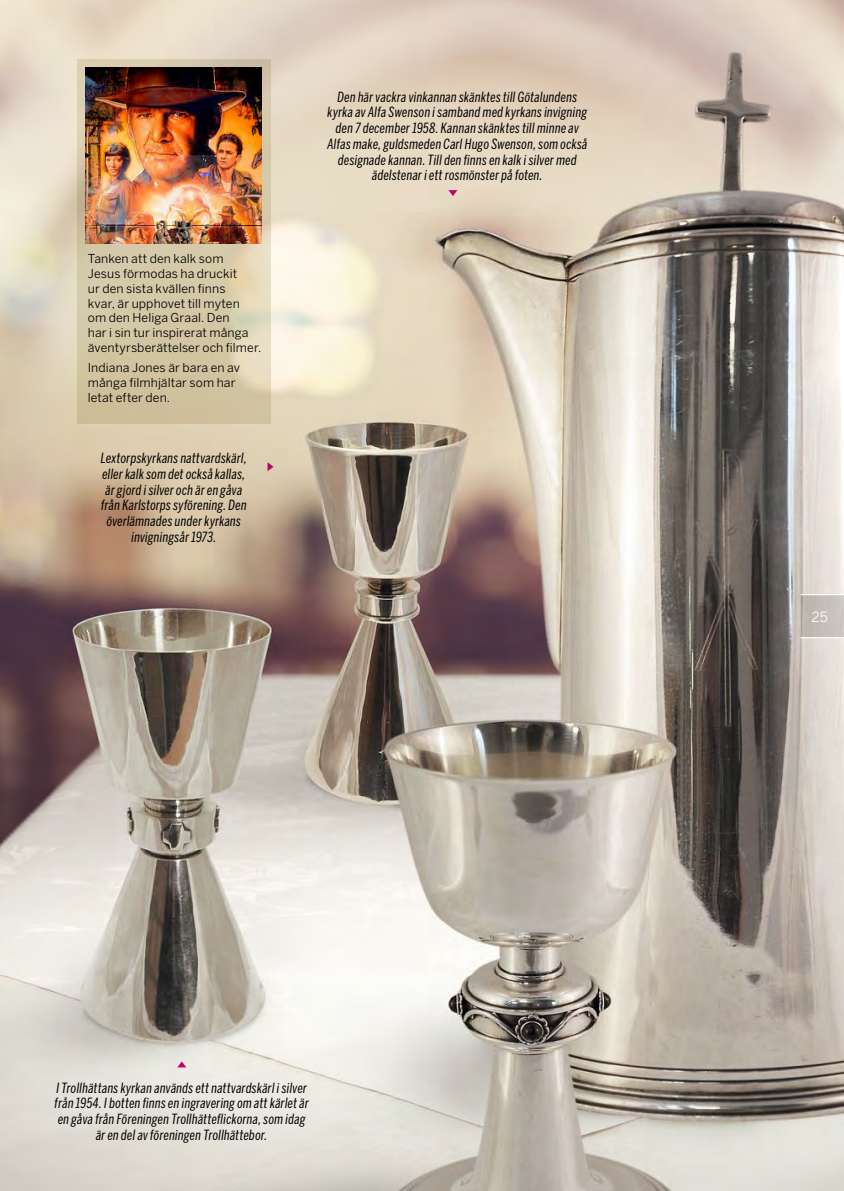
<style>
.page{position:relative;width:844px;height:1191px;background:#fff}
.page>*{position:absolute;margin:0;border:0;box-sizing:border-box;transform-origin:0 0}
.t1{font:italic 14px/15.8px "Benton Sans Compressed";letter-spacing:.015em;color:#000;text-align:center}
.t2{font:14px "Benton Sans";color:#fff}
.t3{font:12.25px/14.9px "Benton Sans";letter-spacing:.005em;color:#000}
</style>
<div class="page">
<img style="left:0;top:0;width:843px;height:1191px">
<svg style="left:448px;top:190px;width:9px;height:6px"></svg>
<svg style="left:77px;top:60px;width:193px;height:364px;background:#d0c2a2"></svg>
<img style="left:86px;top:67px;width:175px;height:176px">
<svg style="left:177px;top:1061px;width:9px;height:6px"></svg>
<svg style="left:267px;top:462px;width:6px;height:9px"></svg>
<svg style="left:800px;top:594px;width:43px;height:44px;background:#c5bfb9"></svg>
<p class="t3" style="left:88px;top:251px;width:175px">Tanken att den kalk som<br>Jesus förmodas ha druckit<br>ur den sista kvällen finns<br>kvar, är upphovet till myten<br>om den Heliga Graal. Den<br>har i sin tur inspirerat många äventyrsberättelser och filmer.</p>
<p class="t3" style="left:88px;top:360px;width:154px">Indiana Jones är bara en av många filmhjältar som har letat efter den.</p>
<p class="t1" style="left:101px;top:450px;width:148px">Lextorpskyrkans nattvardskärl, eller kalk som det också kallas, är gjord i silver och är en gåva från Karlstorps syförening. Den överlämnades under kyrkans invigningsår 1973.</p>
<p class="t1" style="left:327px;top:88px;width:261px">Den här vackra vinkannan skänktes till Götalundens kyrka av Alfa Swenson i samband med kyrkans invigning den 7 december 1958. Kannan skänktes till minne av Alfas make, guldsmeden Carl Hugo Swenson, som också designade kannan. Till den finns en kalk i silver med ädelstenar i ett rosmönster på foten.</p>
<p class="t1" style="left:55px;top:1079px;width:256px">I Trollhättans kyrkan används ett nattvardskärl i silver från 1954. I botten finns en ingravering om att kärlet är en gåva från Föreningen Trollhätteflickorna, som idag är en del av föreningen Trollhättebor.</p>
<p class="t2" style="left:811px;top:608px;width:18px">25</p>
</div>
